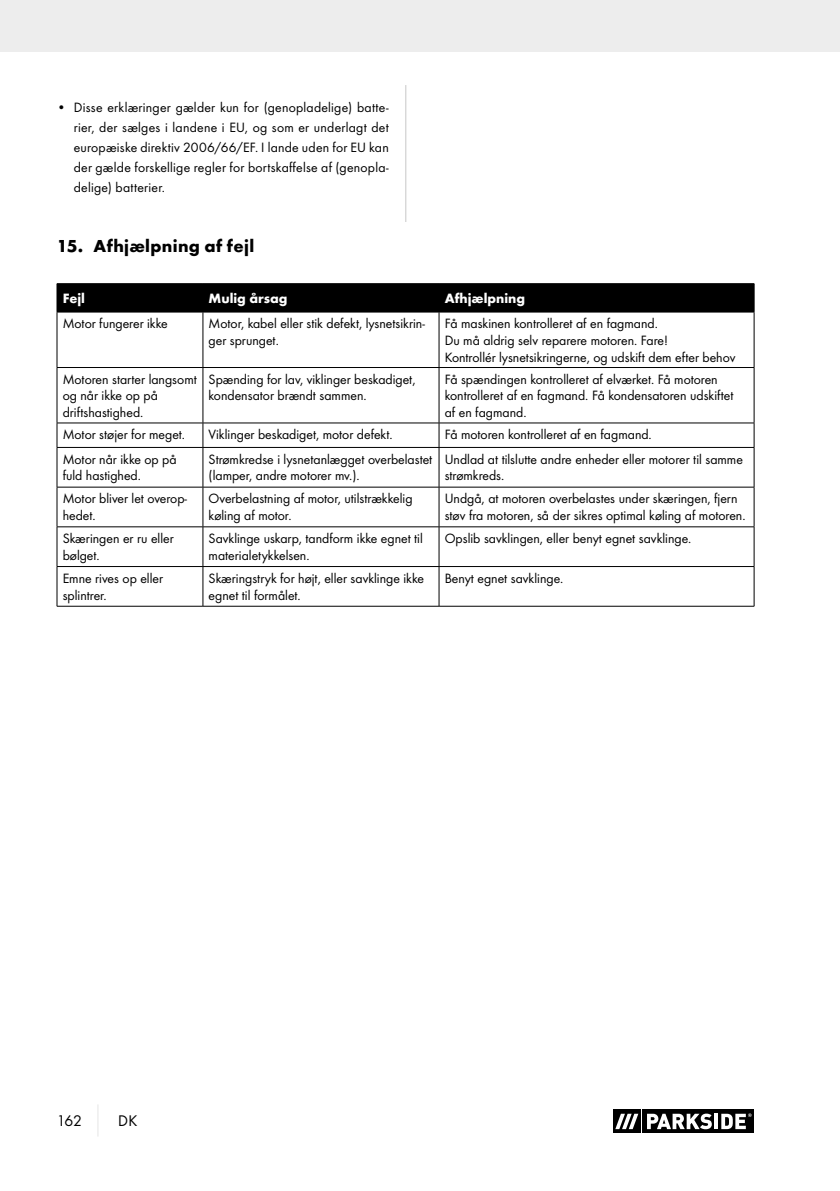
<style>
.page{position:relative;width:840px;height:1191px;background:#fff}
.page>*{position:absolute;margin:0;border:0;box-sizing:border-box;transform-origin:0 0}
.t1{font:700 18px "Futura";letter-spacing:.02em;color:#000}
.t2{font:16px "Futura Boo";color:#000}
.t3{font:14px/16.8px "Futura Boo";color:#000}
.t4{font:700 14px "Futura";color:#fff}
</style>
<div class="page">
<hr style="left:839px;top:0;width:1px;height:51px;background:#ededed">
<div style="left:0;top:0;width:839px;height:51px;background:#ededed"></div>
<div style="left:613px;top:1109px;width:27px;height:24px;background:#000"></div>
<div style="left:641px;top:1109px;width:112px;height:24px;background:#000"></div>
<svg style="left:615px;top:1113px;width:23px;height:16px"></svg>
<svg style="left:647px;top:1113px;width:64px;height:16px"></svg>
<svg style="left:714px;top:1113px;width:3px;height:16px"></svg>
<svg style="left:721px;top:1113px;width:30px;height:16px"></svg>
<hr style="left:97px;top:1104px;width:2px;height:32px;background:#ededed">
<hr style="left:405px;top:85px;width:1px;height:992px;background:#c7c7c7">
<div style="left:57px;top:222px;width:697px;height:858px;background:#fff"></div>
<hr style="left:57px;top:283px;width:146px;height:1px;background:#000">
<hr style="left:203px;top:283px;width:236px;height:1px;background:#000">
<hr style="left:439px;top:283px;width:315px;height:1px;background:#000">
<div style="left:57px;top:284px;width:697px;height:28px;background:#000"></div>
<hr style="left:57px;top:312px;width:146px;height:1px;background:#000">
<hr style="left:57px;top:312px;width:1px;height:55px;background:#000">
<hr style="left:203px;top:312px;width:236px;height:1px;background:#000">
<hr style="left:202px;top:312px;width:1px;height:55px;background:#000">
<hr style="left:439px;top:312px;width:315px;height:1px;background:#000">
<hr style="left:438px;top:312px;width:1px;height:55px;background:#000">
<hr style="left:753px;top:312px;width:1px;height:55px;background:#000">
<hr style="left:57px;top:367px;width:146px;height:1px;background:#000">
<hr style="left:57px;top:368px;width:1px;height:55px;background:#000">
<hr style="left:203px;top:367px;width:236px;height:1px;background:#000">
<hr style="left:202px;top:368px;width:1px;height:55px;background:#000">
<hr style="left:439px;top:367px;width:315px;height:1px;background:#000">
<hr style="left:438px;top:368px;width:1px;height:55px;background:#000">
<hr style="left:753px;top:368px;width:1px;height:55px;background:#000">
<hr style="left:57px;top:422px;width:146px;height:1px;background:#000">
<svg style="left:57px;top:423px;width:1px;height:24px"></svg>
<hr style="left:203px;top:422px;width:236px;height:1px;background:#000">
<svg style="left:202px;top:423px;width:1px;height:24px"></svg>
<hr style="left:439px;top:422px;width:315px;height:1px;background:#000">
<svg style="left:438px;top:423px;width:1px;height:24px"></svg>
<svg style="left:753px;top:423px;width:1px;height:24px"></svg>
<hr style="left:57px;top:447px;width:146px;height:1px;background:#000">
<hr style="left:57px;top:448px;width:1px;height:39px;background:#000">
<hr style="left:203px;top:447px;width:236px;height:1px;background:#000">
<hr style="left:202px;top:448px;width:1px;height:39px;background:#000">
<hr style="left:439px;top:447px;width:315px;height:1px;background:#000">
<hr style="left:438px;top:448px;width:1px;height:39px;background:#000">
<hr style="left:753px;top:448px;width:1px;height:39px;background:#000">
<hr style="left:57px;top:487px;width:146px;height:1px;background:#000">
<hr style="left:57px;top:487px;width:1px;height:39px;background:#000">
<hr style="left:203px;top:487px;width:236px;height:1px;background:#000">
<hr style="left:202px;top:487px;width:1px;height:39px;background:#000">
<hr style="left:439px;top:487px;width:315px;height:1px;background:#000">
<hr style="left:438px;top:487px;width:1px;height:39px;background:#000">
<hr style="left:753px;top:487px;width:1px;height:39px;background:#000">
<hr style="left:57px;top:526px;width:146px;height:1px;background:#000">
<hr style="left:57px;top:527px;width:1px;height:39px;background:#000">
<hr style="left:203px;top:526px;width:236px;height:1px;background:#000">
<hr style="left:202px;top:527px;width:1px;height:39px;background:#000">
<hr style="left:439px;top:526px;width:315px;height:1px;background:#000">
<hr style="left:438px;top:527px;width:1px;height:39px;background:#000">
<hr style="left:753px;top:527px;width:1px;height:39px;background:#000">
<hr style="left:57px;top:566px;width:146px;height:1px;background:#000">
<hr style="left:57px;top:567px;width:1px;height:39px;background:#000">
<hr style="left:203px;top:566px;width:236px;height:1px;background:#000">
<hr style="left:202px;top:567px;width:1px;height:39px;background:#000">
<hr style="left:439px;top:566px;width:315px;height:1px;background:#000">
<hr style="left:438px;top:567px;width:1px;height:39px;background:#000">
<hr style="left:753px;top:567px;width:1px;height:39px;background:#000">
<hr style="left:57px;top:606px;width:146px;height:1px;background:#000">
<hr style="left:203px;top:606px;width:236px;height:1px;background:#000">
<hr style="left:439px;top:606px;width:315px;height:1px;background:#000">
<p class="t3" style="left:74px;top:97px;width:316px;line-height:20px;text-align:justify;text-indent:-17px">• Disse erklæringer gælder kun for (genopladelige) batte&shy;rier, der sælges i landene i EU, og som er underlagt det europæiske direktiv 2006/66/EF. I lande uden for EU kan der gælde forskellige regler for bortskaffelse af (genopla&shy;delige) batterier.</p>
<p class="t1" style="left:57px;top:235px;width:199px">15. Afhjælpning af fejl</p>
<p class="t4" style="left:63px;top:290px;width:24px">Fejl</p>
<p class="t4" style="left:208px;top:290px;width:80px">Mulig årsag</p>
<p class="t4" style="left:444px;top:290px;width:82px">Afhjælpning</p>
<p class="t3" style="left:63px;top:315px;width:106px">Motor fungerer ikke</p>
<p class="t3" style="left:208px;top:315px;width:218px">Motor, kabel eller stik defekt, lysnetsikrin&shy;ger sprunget.</p>
<p class="t3" style="left:444px;top:315px;width:292px">Få maskinen kontrolleret af en fagmand.<br>Du må aldrig selv reparere motoren. Fare!<br>Kontrollér lysnetsikringerne, og udskift dem efter behov</p>
<p class="t3" style="left:63px;top:370px;width:135px">Motoren starter langsomt og når ikke op på driftshastighed.</p>
<p class="t3" style="left:208px;top:370px;width:208px">Spænding for lav, viklinger beskadiget, kondensator brændt sammen.</p>
<p class="t3" style="left:444px;top:370px;width:290px">Få spændingen kontrolleret af elværket. Få motoren kontrolleret af en fagmand. Få kondensatoren udskiftet af en fagmand.</p>
<p class="t3" style="left:63px;top:426px;width:124px">Motor støjer for meget.</p>
<p class="t3" style="left:208px;top:426px;width:185px">Viklinger beskadiget, motor defekt.</p>
<p class="t3" style="left:444px;top:426px;width:208px">Få motoren kontrolleret af en fagmand.</p>
<p class="t3" style="left:63px;top:450px;width:115px">Motor når ikke op på fuld hastighed.</p>
<p class="t3" style="left:208px;top:450px;width:225px">Strømkredse i lysnetanlægget overbelastet (lamper, andre motorer mv.).</p>
<p class="t3" style="left:444px;top:450px;width:299px">Undlad at tilslutte andre enheder eller motorer til samme strømkreds.</p>
<p class="t3" style="left:63px;top:490px;width:126px">Motor bliver let overop&shy;hedet.</p>
<p class="t3" style="left:208px;top:490px;width:205px">Overbelastning af motor, utilstrækkelig køling af motor.</p>
<p class="t3" style="left:444px;top:490px;width:302px">Undgå, at motoren overbelastes under skæringen, fjern støv fra motoren, så der sikres optimal køling af motoren.</p>
<p class="t3" style="left:63px;top:530px;width:112px">Skæringen er ru eller bølget.</p>
<p class="t3" style="left:208px;top:530px;width:216px">Savklinge uskarp, tandform ikke egnet til materialetykkelsen.</p>
<p class="t3" style="left:444px;top:530px;width:248px">Opslib savklingen, eller benyt egnet savklinge.</p>
<p class="t3" style="left:63px;top:569px;width:102px">Emne rives op eller splintrer.</p>
<p class="t3" style="left:208px;top:569px;width:217px">Skæringstryk for højt, eller savklinge ikke egnet til formålet.</p>
<p class="t3" style="left:444px;top:569px;width:120px">Benyt egnet savklinge.</p>
<p class="t2" style="left:57px;top:1111px;width:27px">162</p>
<p class="t2" style="left:118px;top:1111px;width:21px">DK</p>
</div>
